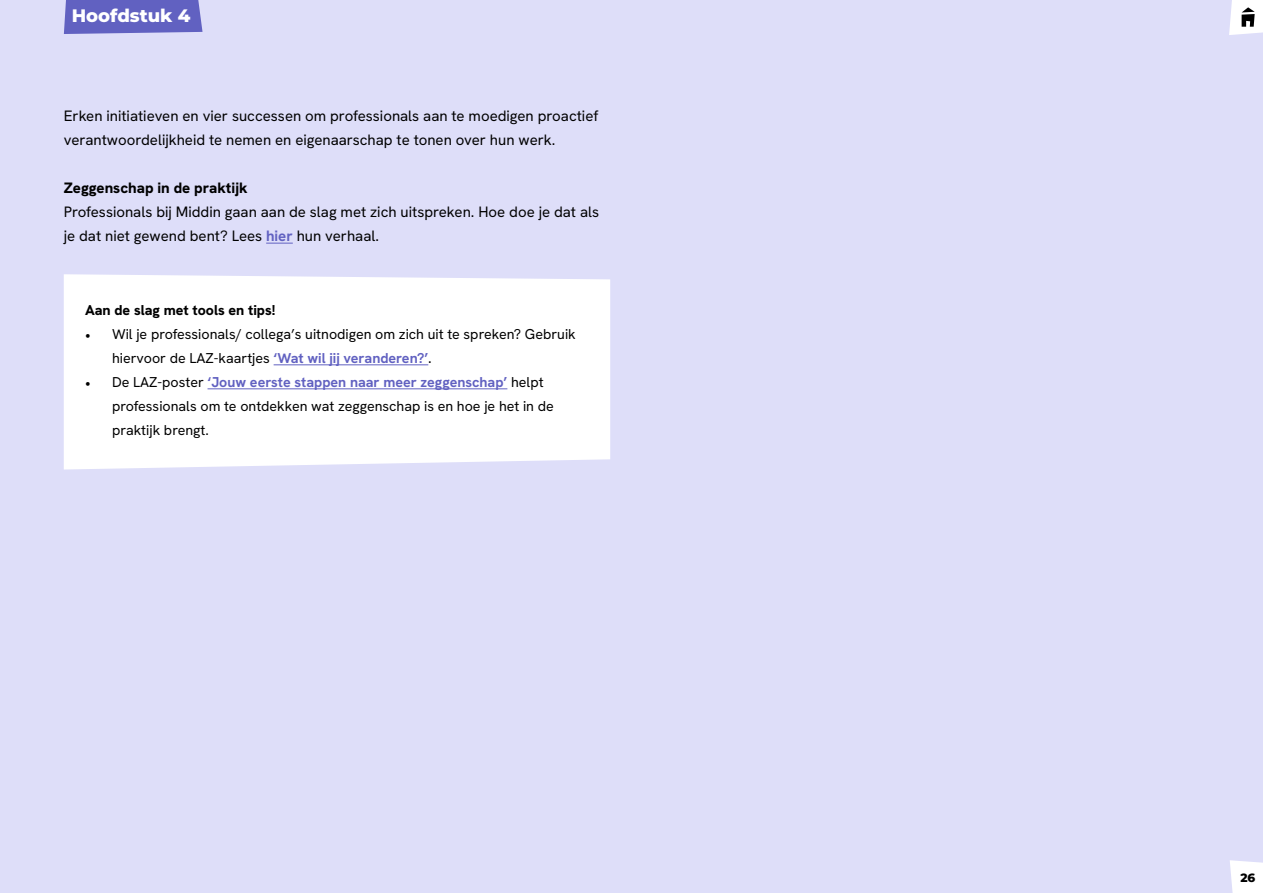
<style>
.page{position:relative;width:1263px;height:893px;background:#dedef9}
.page>*{position:absolute;margin:0;border:0;box-sizing:border-box;transform-origin:0 0}
.t1{font:800 18px "Montserrat";color:#fff}
.t2{font:15px/24px "Hanken Grotesk";color:#000}
.t3{font:800 15px "Hanken Grotesk";color:#000}
.t4{font:14.25px/24px "Hanken Grotesk";color:#000}
.t5{font:800 14.25px "Hanken Grotesk";color:#000}
.t6{font:800 12px "Montserrat";color:#000}
.s1{font-weight:700;color:#6161c1}
.s2{font-family:"Minion Pro"}
.s3{font-size:15px}
</style>
<div class="page">
<div style="left:64px;top:0;width:138px;height:34px;background:#6161c1"></div>
<svg style="left:1230px;top:860px;width:33px;height:33px"></svg>
<svg style="left:266px;top:243px;width:27px;height:1px"></svg>
<div style="left:64px;top:274px;width:546px;height:195px;background:#fff"></div>
<hr style="left:274px;top:365px;width:154px;height:1px;background:#6161c1">
<hr style="left:208px;top:389px;width:299px;height:1px;background:#6161c1">
<svg style="left:1229px;top:0;width:34px;height:35px"></svg>
<p class="t1" style="left:72px;top:3px;width:120px">Hoofdstuk 4</p>
<p class="t2" style="left:64px;top:104px;width:536px">Erken initiatieven en vier successen om professionals aan te moedigen proactief verantwoordelijkheid te nemen en eigenaarschap te tonen over hun werk.</p>
<p class="t3" style="left:64px;top:178px;width:185px">Zeggenschap in de praktijk</p>
<p class="t2" style="left:64px;top:200px;width:537px">Professionals bij Middin gaan aan de slag met zich uitspreken. Hoe doe je dat als je dat niet gewend bent? Lees <span class="s1">hier</span> hun verhaal.</p>
<p class="t5" style="left:85px;top:301px;width:192px">Aan de slag met tools en tips!</p>
<p class="t4" style="left:112px;top:322px;width:465px;text-indent:-27px"><span class="s2">•</span> Wil je professionals/ collega’s uitnodigen om zich uit te spreken? Gebruik hiervoor de LAZ-kaartjes <span class="s1">‘Wat wil jij veranderen?’</span><span class="s3">.</span></p>
<p class="t4" style="left:112px;top:370px;width:443px;text-indent:-27px"><span class="s2">•</span> De LAZ-poster <span class="s1">‘Jouw eerste stappen naar meer zeggenschap’</span> helpt professionals om te ontdekken wat zeggenschap is en hoe je het in de praktijk brengt.</p>
<p class="t6" style="left:1240px;top:869px;width:16px">26</p>
</div>
